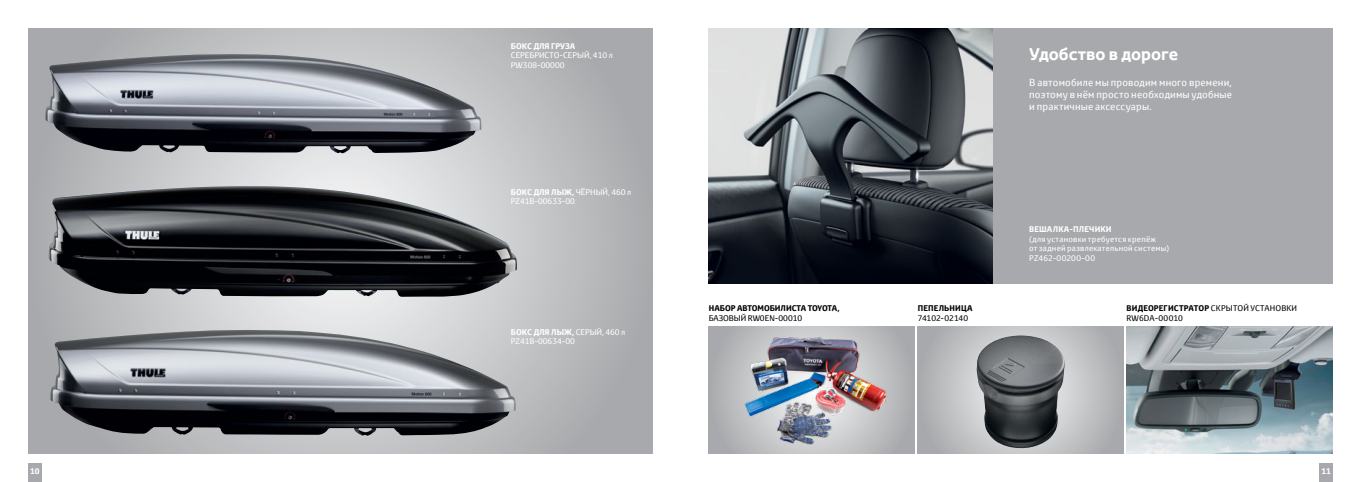
<style>
.page{position:relative;width:1361px;height:482px;background:#fff}
.page>*{position:absolute;margin:0;border:0;box-sizing:border-box;transform-origin:0 0}
.t1{font:700 16.6px "Toyota Display";color:#fff}
.t2{font:10px/12px "Toyota Text";letter-spacing:.015em;color:#fff;text-align:justify}
.t3{font:8px/9.6px "Toyota Text";color:#fff}
.t4{font:8px/9.6px "Toyota Text";letter-spacing:.02em;color:#fff}
.t5{font:8px/9.6px "Toyota Text";color:#000}
.t6{font:700 8px "Toyota Text";color:#000}
.t7{font:700 8px "Toyota Text";letter-spacing:.02em;color:#fff}
.t8{font:700 8px "Toyota Text";color:#fff}
.t9{font:700 8px "Toyota Text";letter-spacing:.02em;color:#000}
.s1{font-weight:700}
</style>
<div class="page">
<div style="left:28px;top:464px;width:13px;height:18px;background:#a7a9ac"></div>
<div style="left:1319px;top:464px;width:13px;height:18px;background:#a7a9ac"></div>
<svg style="left:917px;top:326px;width:206px;height:128px;background:#b9bbbd"></svg>
<img style="left:976px;top:335px;width:89px;height:114px">
<img style="left:1126px;top:326px;width:206px;height:128px">
<svg style="left:28px;top:28px;width:624px;height:426px;background:#bbbdbf"></svg>
<img style="left:50px;top:330px;width:466px;height:106px">
<img style="left:49px;top:186px;width:468px;height:111px">
<img style="left:45px;top:54px;width:436px;height:99px">
<div style="left:709px;top:28px;width:623px;height:255px;background:#a7a9ac"></div>
<img style="left:709px;top:28px;width:283px;height:255px">
<div style="left:709px;top:326px;width:206px;height:128px;background:#a8aaad"></div>
<img style="left:721px;top:327px;width:182px;height:126px">
<p class="t8" style="left:511px;top:41px;width:66px">БОКС ДЛЯ ГРУЗА</p>
<p class="t3" style="left:511px;top:51px;width:103px">СЕРЕБРИСТО-СЕРЫЙ, 410 л<br>PW308-00000</p>
<p class="t3" style="left:511px;top:187px;width:122px"><span class="s1">БОКС ДЛЯ ЛЫЖ,</span> ЧЁРНЫЙ, 460 л<br>PZ41B-00633-00</p>
<p class="t3" style="left:511px;top:327px;width:116px"><span class="s1">БОКС ДЛЯ ЛЫЖ,</span> СЕРЫЙ, 460 л<br>PZ41B-00634-00</p>
<p class="t6" style="left:709px;top:303px;width:132px">НАБОР АВТОМОБИЛИСТА TOYOTA,</p>
<p class="t5" style="left:709px;top:313px;width:95px">БАЗОВЫЙ RW0EN-00010</p>
<h1 class="t1" style="left:1029px;top:43px;width:151px">Удобство в дороге</h1>
<p class="t2" style="left:1029px;top:76px;width:204px">В автомобиле мы проводим много времени, поэтому в нём просто необходимы удобные и практичные аксессуары.</p>
<p class="t7" style="left:1029px;top:224px;width:84px">ВЕШАЛКА-ПЛЕЧИКИ</p>
<p class="t4" style="left:1029px;top:234px;width:141px">(для установки требуется крепёж<br>от задней развлекательной системы)<br>PZ462-00200-00</p>
<p class="t9" style="left:917px;top:303px;width:56px">ПЕПЕЛЬНИЦА</p>
<p class="t5" style="left:917px;top:313px;width:52px">74102-02140</p>
<p class="t5" style="left:1126px;top:303px;width:172px"><span class="s1">ВИДЕОРЕГИСТРАТОР</span> СКРЫТОЙ УСТАНОВКИ<br>RW6DA-00010</p>
<p class="t7" style="left:30px;top:465px;width:11px">10</p>
<p class="t7" style="left:1321px;top:465px;width:11px">11</p>
</div>
